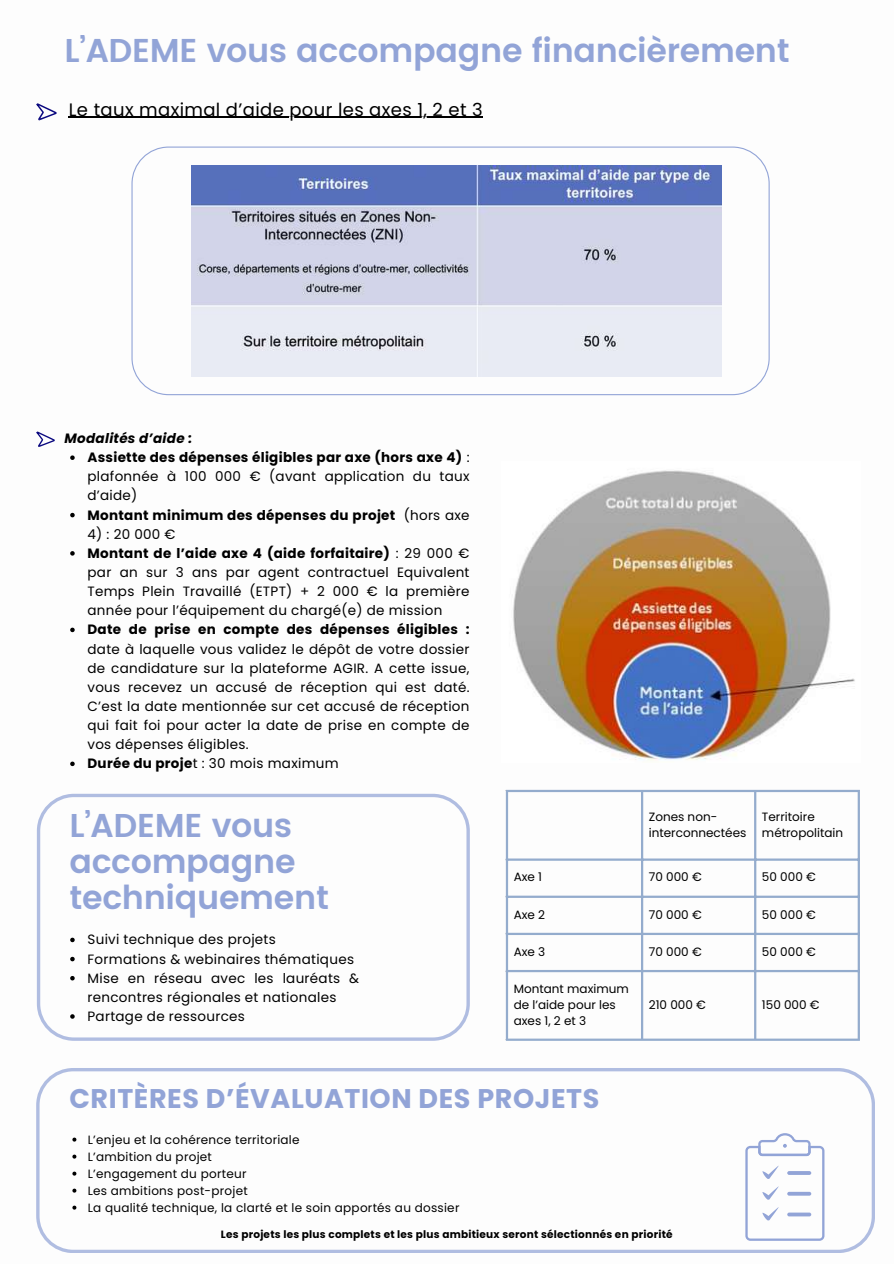
<style>
.page{position:relative;width:894px;height:1264px;background:#fff}
.page>*{position:absolute;margin:0;border:0;box-sizing:border-box;transform-origin:0 0}
.t1{font:600 33px/36px "Poppins";letter-spacing:-.01em;color:#92a4d7}
.t2{font:700 27px "Poppins";letter-spacing:.02em;color:#92a4d7}
.t3{font:18px "Poppins";letter-spacing:.02em;color:#000}
.t4{font:13.5px/19px "Poppins";letter-spacing:.02em;color:#000}
.t5{font:700 13.5px/19px "Poppins";letter-spacing:.02em;color:#000}
.t6{font:12px/17px "Poppins";letter-spacing:.02em;color:#000}
.t7{font:12px/16px "Poppins";color:#000}
.t8{font:700 10.5px "Poppins";letter-spacing:.02em;color:#000}
.s1{font-style:italic}
.s2{font-weight:400}
.s3{font-weight:700}
</style>
<div class="page">
<svg style="left:36px;top:103px;width:20px;height:18px"></svg>
<svg style="left:131px;top:146px;width:638px;height:249px"></svg>
<img style="left:191px;top:165px;width:530px;height:212px">
<svg style="left:36px;top:431px;width:19px;height:16px"></svg>
<svg style="left:36px;top:1068px;width:838px;height:184px"></svg>
<img style="left:513px;top:470px;width:342px;height:291px">
<svg style="left:745px;top:1133px;width:79px;height:107px"></svg>
<svg style="left:787px;top:1212px;width:24px;height:4px"></svg>
<hr style="left:505px;top:792px;width:3px;height:246px;background:#94accd">
<hr style="left:640px;top:792px;width:3px;height:246px;background:#94accd">
<hr style="left:753px;top:792px;width:3px;height:246px;background:#94accd">
<hr style="left:857px;top:792px;width:2px;height:246px;background:#94accd">
<hr style="left:505px;top:789px;width:354px;height:3px;background:#94accd">
<hr style="left:505px;top:858px;width:354px;height:2px;background:#94accd">
<hr style="left:505px;top:895px;width:354px;height:2px;background:#94accd">
<hr style="left:505px;top:932px;width:354px;height:3px;background:#94accd">
<hr style="left:505px;top:969px;width:354px;height:3px;background:#94accd">
<hr style="left:505px;top:1038px;width:354px;height:2px;background:#94accd">
<svg style="left:37px;top:793px;width:432px;height:247px"></svg>
<svg style="left:70px;top:937px;width:5px;height:5px"></svg>
<svg style="left:70px;top:956px;width:5px;height:5px"></svg>
<svg style="left:70px;top:975px;width:5px;height:5px"></svg>
<svg style="left:70px;top:1014px;width:5px;height:4px"></svg>
<hr style="left:69px;top:117px;width:414px;height:1px;background:#000">
<svg style="left:70px;top:455px;width:5px;height:5px"></svg>
<svg style="left:70px;top:513px;width:5px;height:4px"></svg>
<svg style="left:70px;top:551px;width:5px;height:4px"></svg>
<svg style="left:70px;top:627px;width:5px;height:5px"></svg>
<svg style="left:70px;top:761px;width:5px;height:5px"></svg>
<svg style="left:72px;top:1137px;width:4px;height:4px"></svg>
<svg style="left:72px;top:1154px;width:4px;height:4px"></svg>
<svg style="left:72px;top:1171px;width:4px;height:4px"></svg>
<svg style="left:72px;top:1188px;width:4px;height:4px"></svg>
<svg style="left:72px;top:1205px;width:4px;height:4px"></svg>
<h1 class="t1" style="left:65px;top:33px;width:726px">L’ADEME vous accompagne financièrement</h1>
<h3 class="t3" style="left:69px;top:97px;width:415px">Le taux maximal d’aide pour les axes 1, 2 et 3</h3>
<p class="t5" style="left:87px;top:429px;width:383px;text-indent:-23px"><span class="s1">Modalités d’aide :<br></span>Assiette des dépenses éligibles par axe (hors axe 4) <span class="s2">: plafonnée à 100 000 € (avant application du taux d’aide)<br></span>Montant minimum des dépenses du projet <span class="s2">(hors axe</span></p>
<p class="t4" style="left:87px;top:524px;width:383px">4) : 20 000 €<br><span class="s3">Montant de l’aide axe 4 (aide forfaitaire)</span> : 29 000 € par an sur 3 ans par agent contractuel Equivalent Temps Plein Travaillé (ETPT) + 2 000 € la première année pour l’équipement du chargé(e) de mission</p>
<p class="t5" style="left:87px;top:620px;width:383px">Date de prise en compte des dépenses éligibles :</p>
<p class="t4" style="left:87px;top:639px;width:383px">date à laquelle vous validez le dépôt de votre dossier de candidature sur la plateforme AGIR. A cette issue, vous recevez un accusé de réception qui est daté.<br>C’est la date mentionnée sur cet accusé de réception qui fait foi pour acter la date de prise en compte de vos dépenses éligibles.<br><span class="s3">Durée du proje</span>t : 30 mois maximum</p>
<h1 class="t1" style="left:69px;top:807px;width:261px">L’ADEME vous accompagne techniquement</h1>
<p class="t4" style="left:87px;top:930px;width:273px">Suivi technique des projets<br>Formations &amp; webinaires thématiques<br>Mise en réseau avec les lauréats &amp; rencontres régionales et nationales<br>Partage de ressources</p>
<p class="t7" style="left:648px;top:808px;width:99px">Zones non&shy;interconnectées</p>
<p class="t7" style="left:761px;top:808px;width:83px">Territoire métropolitain</p>
<p class="t6" style="left:513px;top:868px;width:30px">Axe 1</p>
<p class="t6" style="left:648px;top:868px;width:54px">70 000 €</p>
<p class="t6" style="left:761px;top:868px;width:55px">50 000 €</p>
<p class="t6" style="left:513px;top:905px;width:33px">Axe 2</p>
<p class="t6" style="left:648px;top:905px;width:54px">70 000 €</p>
<p class="t6" style="left:761px;top:905px;width:55px">50 000 €</p>
<p class="t6" style="left:513px;top:943px;width:33px">Axe 3</p>
<p class="t6" style="left:648px;top:943px;width:54px">70 000 €</p>
<p class="t6" style="left:761px;top:943px;width:55px">50 000 €</p>
<p class="t7" style="left:513px;top:980px;width:116px">Montant maximum de l’aide pour les axes 1, 2 et 3</p>
<p class="t6" style="left:648px;top:996px;width:59px">210 000 €</p>
<p class="t6" style="left:761px;top:996px;width:59px">150 000 €</p>
<h2 class="t2" style="left:69px;top:1079px;width:531px">CRITÈRES D’ÉVALUATION DES PROJETS</h2>
<p class="t6" style="left:88px;top:1130px;width:373px">L’enjeu et la cohérence territoriale<br>L’ambition du projet<br>L’engagement du porteur<br>Les ambitions post-projet<br>La qualité technique, la clarté et le soin apportés au dossier</p>
<p class="t8" style="left:221px;top:1226px;width:453px">Les projets les plus complets et les plus ambitieux seront sélectionnés en priorité</p>
</div>
